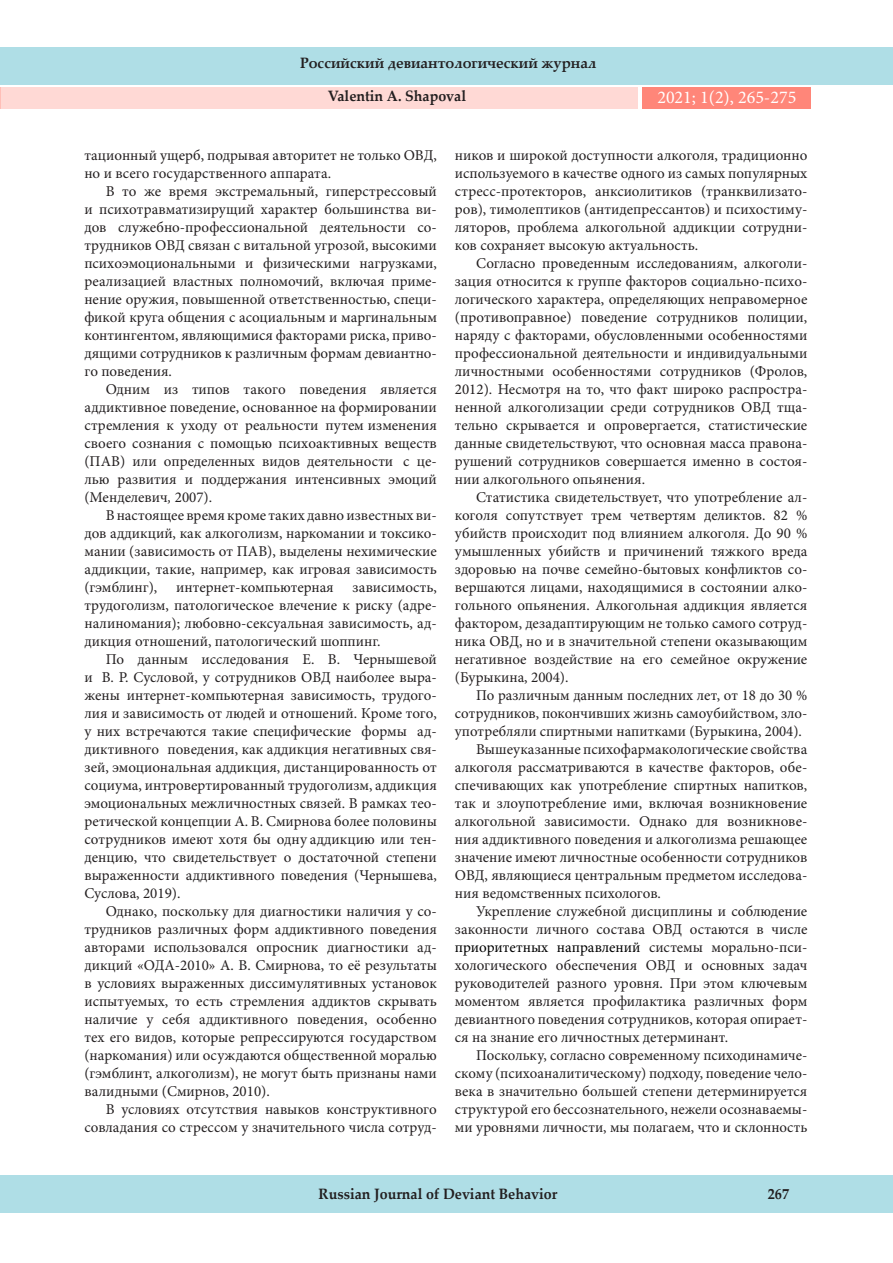
<style>
.page{position:relative;width:893px;height:1263px;background:#fff}
.page>*{position:absolute;margin:0;border:0;box-sizing:border-box;transform-origin:0 0}
.t1{font:18px "Minion Pro";color:#fff}
.Текст_статьи{font:15px/18px "Minion Pro";color:#231f20;text-align:justify}
.t2{font:700 15px "Palatino Linotype";color:#231f20;scale:.95 1}
.s1{font-style:italic}
.s2{color:#000}
</style>
<div class="page">
<div style="left:0;top:48px;width:893px;height:37px;background:#afdee6"></div>
<div style="left:0;top:1175px;width:893px;height:38px;background:#afdee6"></div>
<svg style="left:0;top:87px;width:1px;height:22px"></svg>
<div style="left:1px;top:87px;width:637px;height:22px;background:#ffd9d5"></div>
<div style="left:642px;top:87px;width:169px;height:22px;background:#ff8679"></div>
<p class="t2" style="left:300px;top:53px;width:313px">Российский девиантологический журнал</p>
<p class="t2" style="left:328px;top:86px;width:147px">Valentin A. Shapoval</p>
<p class="t1" style="left:657px;top:85px;width:140px">2021; 1(2), 265-275</p>
<p class="Текст_статьи" style="left:84px;top:146px;width:354px">тационный ущерб, подрывая авторитет не только ОВД, но и всего государственного аппарата.</p>
<p class="Текст_статьи" style="left:84px;top:182px;width:354px;text-indent:21px">В то же время экстремальный, гиперстрессовый и психотравматизирущий характер большинства ви&shy;дов служебно-профессиональной деятельности со&shy;трудников ОВД связан с витальной угрозой, высокими психоэмоциональными и физическими нагрузками, реализацией властных полномочий, включая приме&shy;нение оружия, повышенной ответственностью, специ&shy;фикой круга общения с асоциальным и маргинальным контингентом, являющимися факторами риска, приво&shy;дящими сотрудников к различным формам девиантно&shy;го поведения.</p>
<p class="Текст_статьи" style="left:84px;top:380px;width:354px;text-indent:21px">Одним из типов такого поведения является аддиктивное поведение, основанное на формировании стремления к уходу от реальности путем изменения своего сознания с помощью психоактивных веществ (ПАВ) или определенных видов деятельности с це&shy;лью развития и поддержания интенсивных эмоций (Менделевич<span class="s1">,</span> 2007).</p>
<p class="Текст_статьи" style="left:84px;top:506px;width:354px;text-indent:21px">В настоящее время кроме таких давно известных ви&shy;дов аддикций, как алкоголизм, наркомании и токсико&shy;мании (зависимость от ПАВ), выделены нехимические аддикции, такие, например, как игровая зависимость (гэмблинг),</p>
<p class="Текст_статьи" style="left:176px;top:578px;width:159px">интернет-компьютерная</p>
<p class="Текст_статьи" style="left:84px;top:578px;width:354px;text-indent:268px">зависимость, трудоголизм, патологическое влечение к риску (адре&shy;налиномания); любовно-сексуальная зависимость, ад&shy;дикция отношений, патологический шоппинг.</p>
<p class="Текст_статьи" style="left:84px;top:650px;width:354px;text-indent:21px">По данным исследования Е. В. Чернышевой и В. Р. Сусловой, у сотрудников ОВД наиболее выра&shy;жены интернет-компьютерная зависимость, трудого&shy;лия и зависимость от людей и отношений. Кроме того, у них встречаются такие специфические формы ад&shy;диктивного поведения, как аддикция негативных свя&shy;зей, эмоциональная аддикция, дистанцированность от социума, интровертированный трудоголизм, аддикция эмоциональных межличностных связей. В рамках тео&shy;ретической концепции А. В. Смирнова более половины сотрудников имеют хотя бы одну аддикцию или тен&shy;денцию, что свидетельствует о достаточной степени выраженности аддиктивного поведения (Чернышева, Суслова, 2019).</p>
<p class="Текст_статьи" style="left:84px;top:902px;width:354px;text-indent:21px">Однако, поскольку для диагностики наличия у со&shy;трудников различных форм аддиктивного поведения авторами использовался опросник диагностики ад&shy;дикций «ОДА-2010» А. В. Смирнова, то её результаты в условиях выраженных диссимулятивных установок испытуемых, то есть стремления аддиктов скрывать наличие у себя аддиктивного поведения, особенно тех его видов, которые репрессируются государством (наркомания) или осуждаются общественной моралью (гэмблинт, алкоголизм), не могут быть признаны нами валидными (Смирнов, 2010).</p>
<p class="Текст_статьи" style="left:84px;top:1100px;width:354px;text-align:right">В условиях отсутствия навыков конструктивного совладания со стрессом у значительного числа сотруд-</p>
<p class="Текст_статьи" style="left:455px;top:146px;width:354px">ников и широкой доступности алкоголя, традиционно используемого в качестве одного из самых популярных стресс-протекторов, анксиолитиков (транквилизато&shy;ров), тимолептиков (антидепрессантов) и психостиму&shy;ляторов, проблема алкогольной аддикции сотрудни&shy;ков сохраняет высокую актуальность.</p>
<p class="Текст_статьи" style="left:455px;top:254px;width:354px;text-indent:21px">Согласно проведенным исследованиям, алкоголи&shy;зация относится к группе факторов социально-психо&shy;логического характера, определяющих неправомерное (противоправное) поведение сотрудников полиции, наряду с факторами, обусловленными особенностями профессиональной деятельности и индивидуальными личностными особенностями сотрудников (Фролов, 2012). Несмотря на то, что факт широко распростра&shy;ненной алкоголизации среди сотрудников ОВД тща&shy;тельно скрывается и опровергается, статистические данные свидетельствуют, что основная масса правона&shy;рушений сотрудников совершается именно в состоя&shy;нии алкогольного опьянения.</p>
<p class="Текст_статьи" style="left:455px;top:488px;width:354px;text-indent:21px">Статистика свидетельствует, что употребление ал&shy;коголя сопутствует трем четвертям деликтов. 82 % убийств происходит под влиянием алкоголя. До 90 % умышленных убийств и причинений тяжкого вреда здоровью на почве семейно-бытовых конфликтов со&shy;вершаются лицами, находящимися в состоянии алко&shy;гольного опьянения. Алкогольная аддикция является фактором, дезадаптирующим не только самого сотруд&shy;ника ОВД, но и в значительной степени оказывающим негативное воздействие на его семейное окружение (Бурыкина, 2004).</p>
<p class="Текст_статьи" style="left:455px;top:686px;width:354px;text-indent:21px">По различным данным последних лет, от 18 до 30 % сотрудников, покончивших жизнь самоубийством, зло&shy;употребляли спиртными напитками (Бурыкина, 2004).</p>
<p class="Текст_статьи" style="left:455px;top:740px;width:354px;text-indent:21px">Вышеуказанные психофармакологические свойства алкоголя рассматриваются в качестве факторов, обе&shy;спечивающих как употребление спиртных напитков, так и злоупотребление ими, включая возникновение алкогольной зависимости. Однако для возникнове&shy;ния аддиктивного поведения и алкоголизма решающее значение имеют личностные особенности сотрудников ОВД, являющиеся центральным предметом исследова&shy;ния ведомственных психологов.</p>
<p class="Текст_статьи" style="left:455px;top:902px;width:354px;text-indent:21px">Укрепление служебной дисциплины и соблюдение законности личного состава ОВД остаются в числе <span class="s2">приоритетных направлений</span> системы морально-пси&shy;хологического обеспечения ОВД и основных задач руководителей разного уровня. При этом ключевым моментом является профилактика различных форм девиантного поведения сотрудников, которая опирает&shy;ся на знание его личностных детерминант.</p>
<p class="Текст_статьи" style="left:455px;top:1046px;width:354px;text-indent:21px">Поскольку, согласно современному психодинамиче&shy;скому (психоаналитическому) подходу, поведение чело&shy;века в значительно большей степени детерминируется структурой его бессознательного, нежели осознаваемы&shy;ми уровнями личности, мы полагаем, что и склонность</p>
<p class="t2" style="left:318px;top:1183px;width:253px">Russian Journal of Deviant Behavior</p>
<p class="t2" style="left:768px;top:1183px;width:24px">267</p>
</div>
